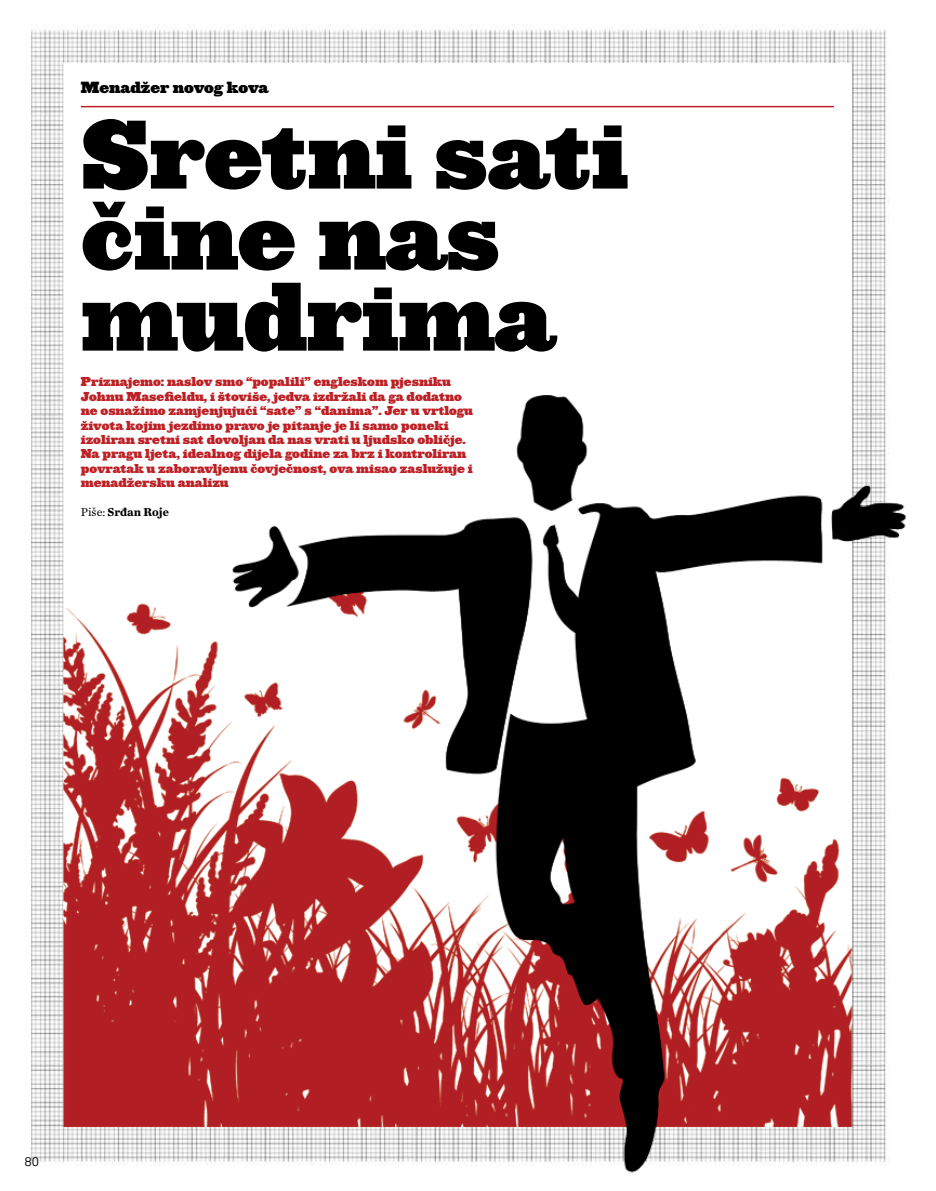
<style>
.page{position:relative;width:936px;height:1191px;background:#fff}
.page>*{position:absolute;margin:0;border:0;box-sizing:border-box;transform-origin:0 0}
.t1{font:900 90px/81px "Ziggurat HR";color:#000}
.t2{font:900 15px "Ziggurat HR";color:#000}
.t3{font:900 12px/14.4px "Ziggurat HR";color:#bd2025}
.t4{font:700 12px "Chronicle Text G1";color:#000}
.t5{font:12px "Scene Std";color:#000}
.s1{font-weight:400}
</style>
<div class="page">
<img style="left:31px;top:24px;width:855px;height:40px">
<img style="left:31px;top:64px;width:876px;height:1109px">
<hr style="left:81px;top:106px;width:752px;height:1px;background:#bd2025">
<p class="t2" style="left:81px;top:78px;width:189px">Menadžer novog kova</p>
<h1 class="t1" style="left:81px;top:115px;width:548px">Sretni sati čine nas mudrima</h1>
<p class="t3" style="left:81px;top:375px;width:394px">Priznajemo: naslov smo “popalili” engleskom pjesniku Johnu Masefieldu, i štoviše, jedva izdržali da ga dodatno ne osnažimo zamjenjujući “sate” s “danima”. Jer u vrtlogu života kojim jezdimo pravo je pitanje je li samo poneki izoliran sretni sat dovoljan da nas vrati u ljudsko obličje.<br>Na pragu ljeta, idealnog dijela godine za brz i kontroliran povratak u zaboravljenu čovječnost, ova misao zaslužuje i menadžersku analizu</p>
<p class="t4" style="left:81px;top:502px;width:90px"><span class="s1">Piše:</span> Srđan Roje</p>
<p class="t5" style="left:25px;top:1154px;width:16px">80</p>
</div>
